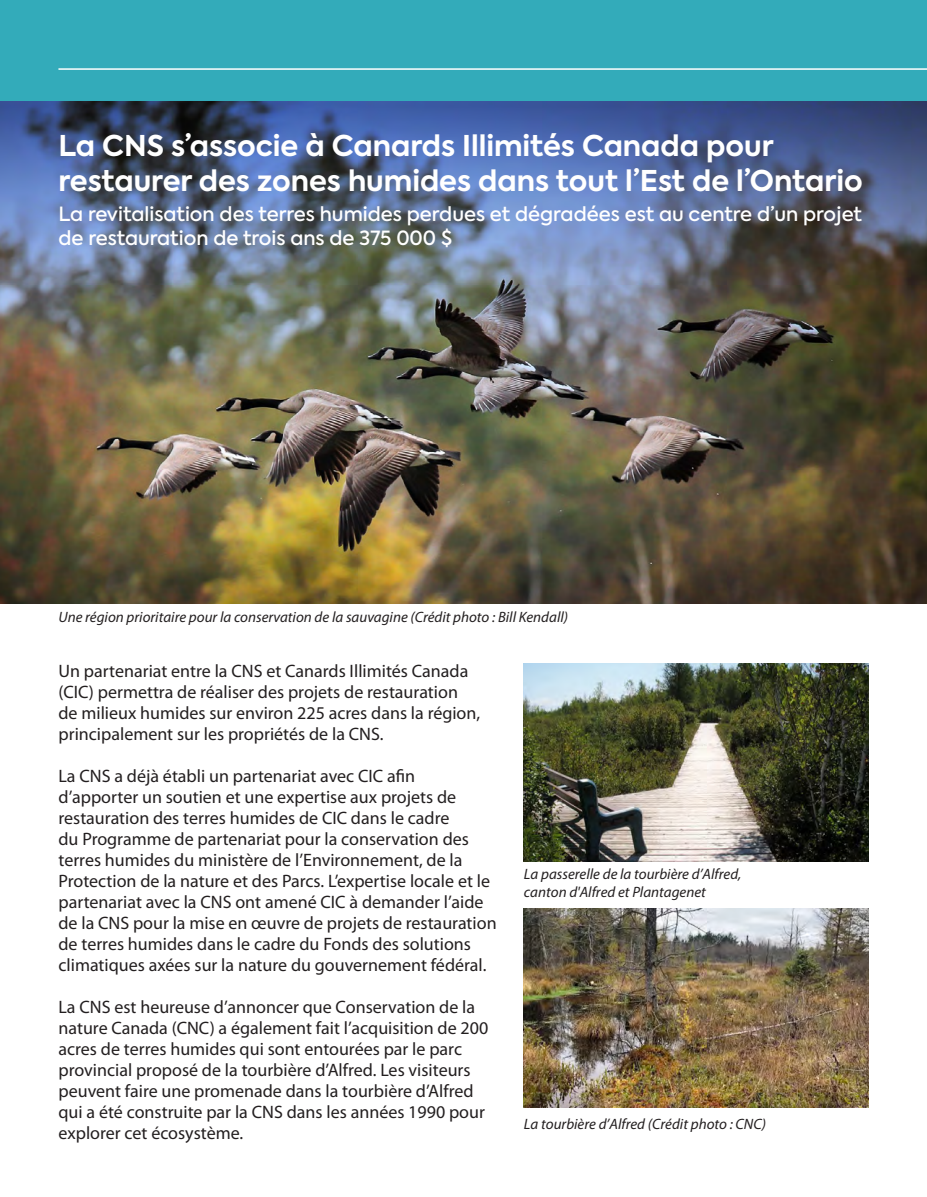
<style>
.page{position:relative;width:927px;height:1197px;background:#fff}
.page>*{position:absolute;margin:0;border:0;box-sizing:border-box;transform-origin:0 0}
.Header_Green{font:700 28.5px "Axiforma";color:#fff}
.SubHeader_11_13{font:500 19.5px "Axiforma";color:#fff}
.Body_10_12{font:18px/21px "Myriad Pro";color:#231f20}
.Body_10_12-2{font:italic 15px/18px "Myriad Pro";color:#231f20}
</style>
<div class="page">
<img style="left:0;top:101px;width:927px;height:503px">
<img style="left:524px;top:909px;width:344px;height:198px">
<img style="left:524px;top:663px;width:344px;height:199px">
<div style="left:0;top:0;width:927px;height:101px;background:#33abba"></div>
<hr style="left:58px;top:68px;width:869px;height:2px;background:#fff">
<p class="Header_Green" style="left:58px;top:126px;width:717px">La CNS s’associe à Canards Illimités Canada pour</p>
<p class="Header_Green" style="left:58px;top:161px;width:806px">restaurer des zones humides dans tout l’Est de l’Ontario</p>
<p class="SubHeader_11_13" style="left:58px;top:201px;width:805px">La revitalisation des terres humides perdues et dégradées est au centre d’un projet</p>
<p class="SubHeader_11_13" style="left:58px;top:225px;width:395px">de restauration de trois ans de 375 000 $</p>
<p class="Body_10_12-2" style="left:58px;top:608px;width:511px">Une région prioritaire pour la conservation de la sauvagine (Crédit photo : Bill Kendall)</p>
<p class="Body_10_12" style="left:58px;top:660px;width:423px">Un partenariat entre la CNS et Canards Illimités Canada (CIC) permettra de réaliser des projets de restauration de milieux humides sur environ 225 acres dans la région, principalement sur les propriétés de la CNS.</p>
<p class="Body_10_12" style="left:58px;top:765px;width:440px">La CNS a déjà établi un partenariat avec CIC afin d’apporter un soutien et une expertise aux projets de restauration des terres humides de CIC dans le cadre<br>du Programme de partenariat pour la conservation des terres humides du ministère de l’Environnement, de la Protection de la nature et des Parcs. L’expertise locale et le partenariat avec la CNS ont amené CIC à demander l’aide de la CNS pour la mise en œuvre de projets de restauration de terres humides dans le cadre du Fonds des solutions climatiques axées sur la nature du gouvernement fédéral.</p>
<p class="Body_10_12" style="left:58px;top:996px;width:431px">La CNS est heureuse d’annoncer que Conservation de la nature Canada (CNC) a également fait l’acquisition de 200 acres de terres humides qui sont entourées par le parc provincial proposé de la tourbière d’Alfred. Les visiteurs peuvent faire une promenade dans la tourbière d’Alfred qui a été construite par la CNS dans les années 1990 pour explorer cet écosystème.</p>
<p class="Body_10_12-2" style="left:524px;top:865px;width:219px">La passerelle de la tourbière d’Alfred, canton d'Alfred et Plantagenet</p>
<p class="Body_10_12-2" style="left:524px;top:1115px;width:244px">La tourbière d’Alfred (Crédit photo : CNC)</p>
</div>
